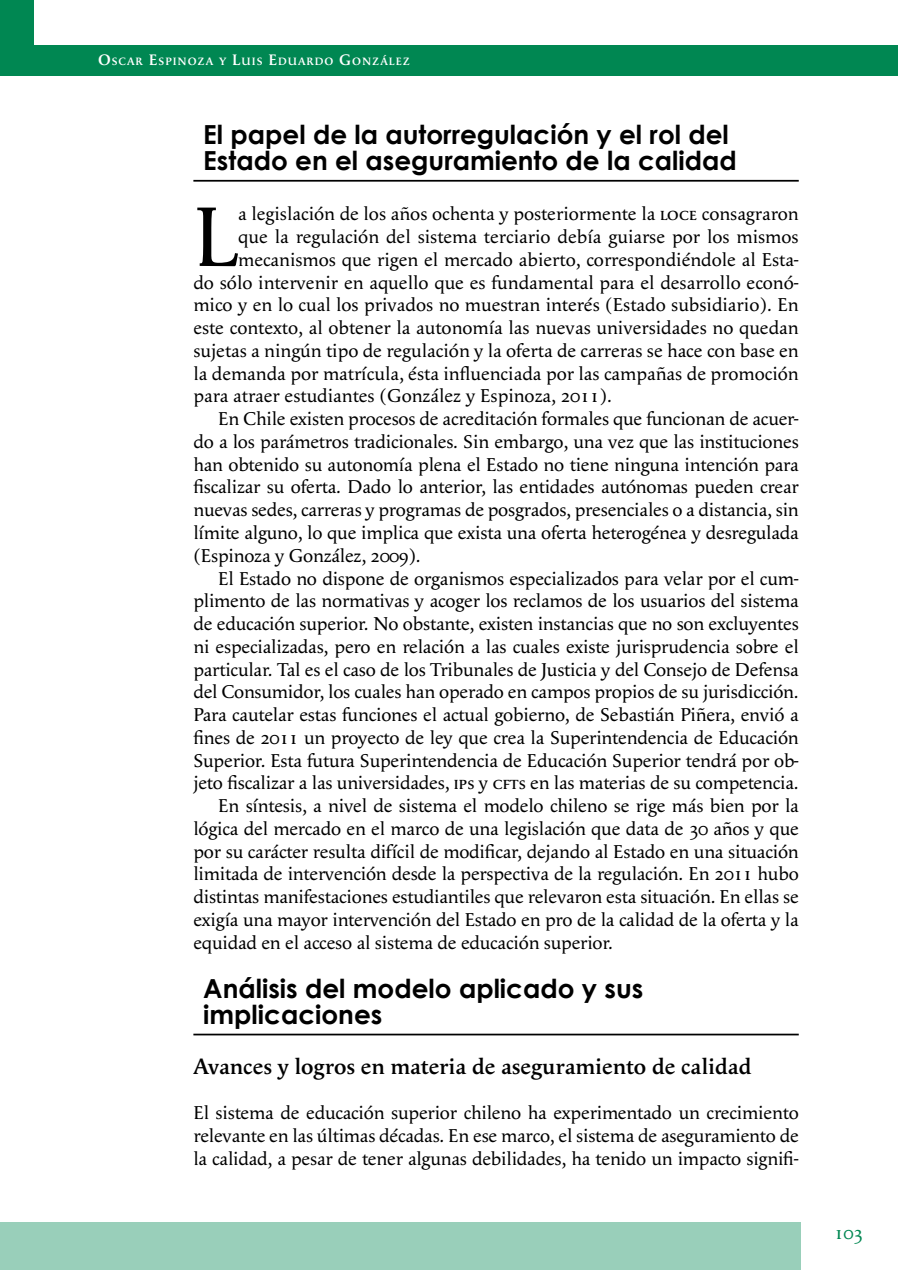
<style>
.page{position:relative;width:898px;height:1270px;background:#fff}
.page>*{position:absolute;margin:0;border:0;box-sizing:border-box;transform-origin:0 0}
.t1{font:87.5px "Apolline";color:#000}
.t2{font:700 26.25px/26.2px "Century Gothic";color:#000}
.t3{font:600 22.75px "Apolline";color:#000}
.t4{font:19.25px/22.8px "Apolline";letter-spacing:-.01em;color:#000;text-align:justify}
.t5{font:19.25px "Apolline";color:#008752}
.t6{font:600 11.03px "Apolline";letter-spacing:.085em;color:#fff}
.s1{font-size:15.75px}
.s2{font-family:"Apolline Regular SC"}
</style>
<div class="page">
<div style="left:0;top:0;width:33px;height:75px;background:#008752"></div>
<hr style="left:193px;top:180px;width:606px;height:2px;background:#000">
<hr style="left:193px;top:1034px;width:606px;height:1px;background:#000">
<div style="left:0;top:1222px;width:801px;height:48px;background:#99cfba"></div>
<div style="left:33px;top:45px;width:865px;height:30px;background:#008752"></div>
<p class="t6" style="left:98px;top:55px;width:313px"><span class="s1">O</span>SCAR <span class="s1">E</span>SPINOZA Y <span class="s1">L</span>UIS <span class="s1">E</span>DUARDO <span class="s1">G</span>ONZÁLEZ</p>
<h2 class="t2" style="left:203px;top:120px;width:535px">El papel de la autorregulación y el rol del<br>Estado en el aseguramiento de la calidad</h2>
<h1 class="t1" style="left:193px;top:185px;width:46px">L</h1>
<p class="t4" style="left:238px;top:203px;width:562px">a legislación de los años ochenta y posteriormente la <span class="s2">loce</span> consagraron</p>
<p class="t4" style="left:238px;top:226px;width:562px">que la regulación del sistema terciario debía guiarse por los mismos</p>
<p class="t4" style="left:238px;top:248px;width:562px">mecanismos que rigen el mercado abierto, correspondiéndole al Esta-</p>
<p class="t4" style="left:193px;top:271px;width:607px">do sólo intervenir en aquello que es fundamental para el desarrollo econó-</p>
<p class="t4" style="left:193px;top:294px;width:607px">mico y en lo cual los privados no muestran interés (Estado subsidiario). En</p>
<p class="t4" style="left:193px;top:317px;width:607px">este contexto, al obtener la autonomía las nuevas universidades no quedan</p>
<p class="t4" style="left:193px;top:339px;width:607px">sujetas a ningún tipo de regulación y la oferta de carreras se hace con base en</p>
<p class="t4" style="left:193px;top:362px;width:607px">la demanda por matrícula, ésta influenciada por las campañas de promoción</p>
<p class="t4" style="left:193px;top:385px;width:420px">para atraer estudiantes (González y Espinoza, 2011).</p>
<p class="t4" style="left:218px;top:408px;width:582px">En Chile existen procesos de acreditación formales que funcionan de acuer-</p>
<p class="t4" style="left:193px;top:430px;width:607px">do a los parámetros tradicionales. Sin embargo, una vez que las instituciones</p>
<p class="t4" style="left:193px;top:453px;width:607px">han obtenido su autonomía plena el Estado no tiene ninguna intención para</p>
<p class="t4" style="left:193px;top:476px;width:607px">fiscalizar su oferta. Dado lo anterior, las entidades autónomas pueden crear</p>
<p class="t4" style="left:193px;top:499px;width:607px">nuevas sedes, carreras y programas de posgrados, presenciales o a distancia, sin</p>
<p class="t4" style="left:193px;top:521px;width:607px">límite alguno, lo que implica que exista una oferta heterogénea y desregulada</p>
<p class="t4" style="left:193px;top:544px;width:229px">(Espinoza y González, 2009).</p>
<p class="t4" style="left:218px;top:567px;width:582px">El Estado no dispone de organismos especializados para velar por el cum-</p>
<p class="t4" style="left:193px;top:590px;width:607px">plimento de las normativas y acoger los reclamos de los usuarios del sistema</p>
<p class="t4" style="left:193px;top:612px;width:607px">de educación superior. No obstante, existen instancias que no son excluyentes</p>
<p class="t4" style="left:193px;top:635px;width:607px">ni especializadas, pero en relación a las cuales existe jurisprudencia sobre el</p>
<p class="t4" style="left:193px;top:658px;width:607px">particular. Tal es el caso de los Tribunales de Justicia y del Consejo de Defensa</p>
<p class="t4" style="left:193px;top:681px;width:607px">del Consumidor, los cuales han operado en campos propios de su jurisdicción.</p>
<p class="t4" style="left:193px;top:703px;width:607px">Para cautelar estas funciones el actual gobierno, de Sebastián Piñera, envió a</p>
<p class="t4" style="left:193px;top:726px;width:607px">fines de 2011 un proyecto de ley que crea la Superintendencia de Educación</p>
<p class="t4" style="left:193px;top:749px;width:607px">Superior. Esta futura Superintendencia de Educación Superior tendrá por ob-</p>
<p class="t4" style="left:193px;top:772px;width:607px">jeto fiscalizar a las universidades, <span class="s2">ip</span>s y <span class="s2">cft</span>s en las materias de su competencia.</p>
<p class="t4" style="left:218px;top:794px;width:582px">En síntesis, a nivel de sistema el modelo chileno se rige más bien por la</p>
<p class="t4" style="left:193px;top:817px;width:607px">lógica del mercado en el marco de una legislación que data de 30 años y que</p>
<p class="t4" style="left:193px;top:840px;width:607px">por su carácter resulta difícil de modificar, dejando al Estado en una situación</p>
<p class="t4" style="left:193px;top:863px;width:607px">limitada de intervención desde la perspectiva de la regulación. En 2011 hubo</p>
<p class="t4" style="left:193px;top:885px;width:607px">distintas manifestaciones estudiantiles que relevaron esta situación. En ellas se</p>
<p class="t4" style="left:193px;top:908px;width:607px">exigía una mayor intervención del Estado en pro de la calidad de la oferta y la</p>
<p class="t4" style="left:193px;top:931px;width:421px">equidad en el acceso al sistema de educación superior.</p>
<h2 class="t2" style="left:203px;top:974px;width:441px">Análisis del modelo aplicado y sus implicaciones</h2>
<p class="t3" style="left:193px;top:1053px;width:560px">Avances y logros en materia de aseguramiento de calidad</p>
<p class="t4" style="left:193px;top:1102px;width:607px">El sistema de educación superior chileno ha experimentado un crecimiento relevante en las últimas décadas. En ese marco, el sistema de aseguramiento de la calidad, a pesar de tener algunas debilidades, ha tenido un impacto signifi-</p>
<p class="t5" style="left:834px;top:1221px;width:30px">103</p>
</div>
